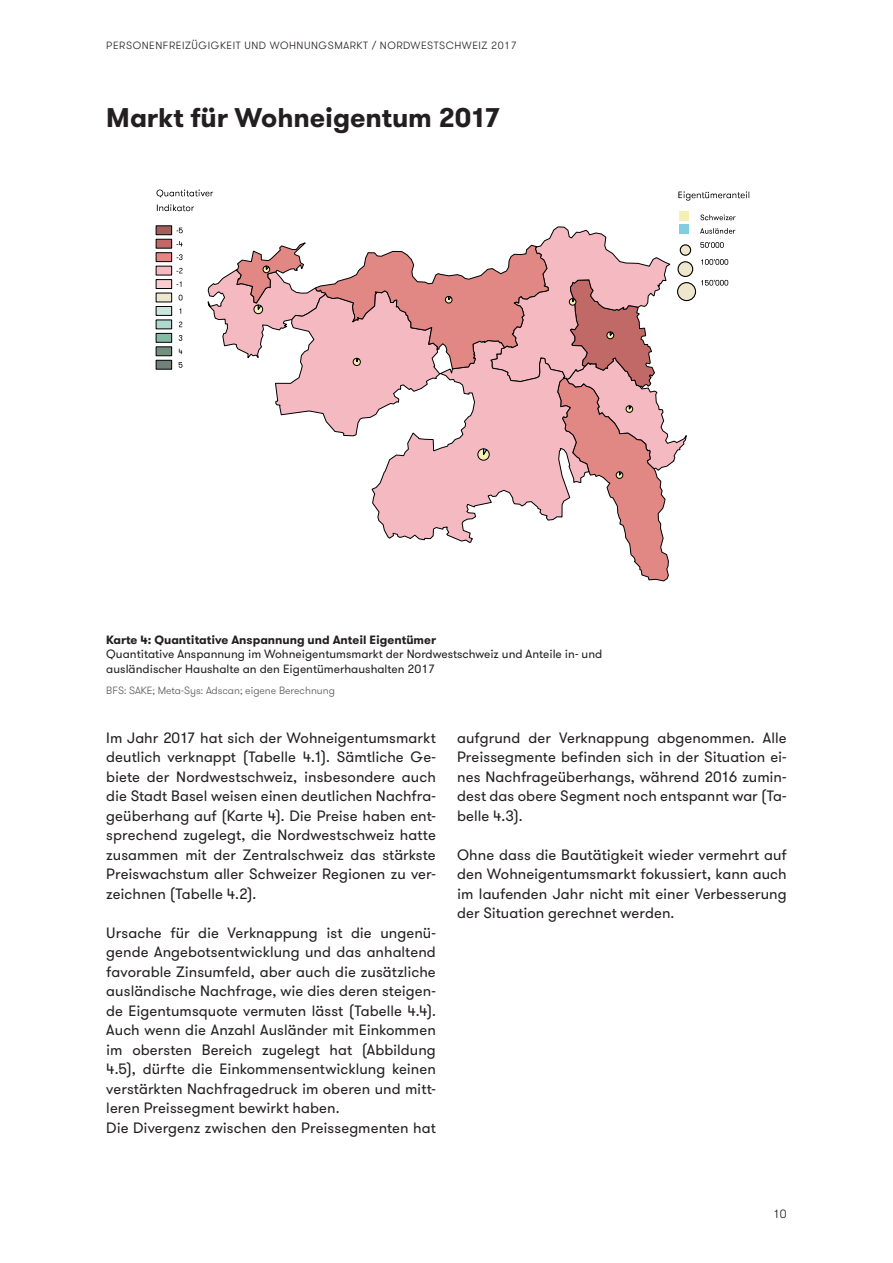
<style>
.page{position:relative;width:893px;height:1263px;background:#fff}
.page>*{position:absolute;margin:0;border:0;box-sizing:border-box;transform-origin:0 0}
.Titel{font:700 27px "GT Walsheim";letter-spacing:-.005em;color:#231f20}
.Lauftext{font:15px/19.5px "GT Walsheim";letter-spacing:.005em;color:#231f20;text-align:justify}
.Bildlegende{font:12px/14.4px "GT Walsheim";color:#231f20}
.Bildlegende-2{font:700 12px "GT Walsheim";color:#231f20}
.t1{font:300 12px "GT Walsheim";color:#231f20}
.t2{font:300 10.5px "GT Walsheim";letter-spacing:.05em;color:#231f20}
.Bildquelle{font:300 10.5px "GT Walsheim";color:#57585a}
</style>
<div class="page">
<div style="left:156px;top:225px;width:16px;height:10px;background:#a45e5e;border:1px solid #000"></div>
<svg style="left:176px;top:228px;width:7px;height:5px"></svg>
<div style="left:156px;top:239px;width:16px;height:9px;background:#c16966;border:1px solid #000"></div>
<svg style="left:176px;top:241px;width:7px;height:5px"></svg>
<div style="left:156px;top:252px;width:16px;height:10px;background:#e18885;border:1px solid #000"></div>
<svg style="left:176px;top:254px;width:7px;height:6px"></svg>
<div style="left:156px;top:266px;width:16px;height:9px;background:#f5bac1"></div>
<svg style="left:176px;top:268px;width:7px;height:5px"></svg>
<div style="left:156px;top:279px;width:16px;height:10px;background:#f8ced2;border:1px solid #000"></div>
<div style="left:156px;top:293px;width:16px;height:9px;background:#eee7cd"></div>
<svg style="left:179px;top:295px;width:3px;height:5px"></svg>
<div style="left:156px;top:306px;width:16px;height:10px;background:#cbe6df;border:1px solid #000"></div>
<div style="left:156px;top:320px;width:16px;height:9px;background:#afd9cf"></div>
<svg style="left:179px;top:322px;width:3px;height:5px"></svg>
<div style="left:156px;top:333px;width:16px;height:10px;background:#86baa5;border:1px solid #000"></div>
<svg style="left:179px;top:335px;width:3px;height:6px"></svg>
<div style="left:156px;top:347px;width:16px;height:9px;background:#758f7e;border:1px solid #000"></div>
<svg style="left:179px;top:349px;width:3px;height:5px"></svg>
<div style="left:156px;top:360px;width:16px;height:9px;background:#718078;border:1px solid #000"></div>
<svg style="left:179px;top:362px;width:3px;height:6px"></svg>
<svg style="left:156px;top:190px;width:57px;height:7px"></svg>
<svg style="left:157px;top:204px;width:37px;height:7px"></svg>
<svg style="left:700px;top:214px;width:36px;height:6px"></svg>
<svg style="left:207px;top:211px;width:482px;height:370px"></svg>
<svg style="left:700px;top:228px;width:35px;height:6px"></svg>
<div style="left:680px;top:245px;width:11px;height:10px;background:#eee7cd;border-radius:50%"></div>
<div style="left:680px;top:244px;width:11px;height:12px;border:1px solid #000;border-radius:50%"></div>
<svg style="left:700px;top:242px;width:24px;height:6px"></svg>
<div style="left:678px;top:262px;width:15px;height:14px;background:#eee7cd;border-radius:50%"></div>
<div style="left:677px;top:261px;width:16px;height:16px;border:1px solid #000;border-radius:50%"></div>
<svg style="left:701px;top:259px;width:27px;height:6px"></svg>
<div style="left:678px;top:283px;width:17px;height:18px;background:#eee7cd;border-radius:50%"></div>
<div style="left:677px;top:282px;width:19px;height:19px;border:1px solid #000;border-radius:50%"></div>
<svg style="left:701px;top:280px;width:27px;height:6px"></svg>
<svg style="left:678px;top:191px;width:71px;height:10px"></svg>
<p class="t2" style="left:106px;top:38px;width:412px">PERSONENFREIZÜGIGKEIT UND WOHNUNGSMARKT / NORDWESTSCHWEIZ 2017</p>
<p class="Titel" style="left:106px;top:100px;width:396px">Markt für Wohneigentum 2017</p>
<p class="Bildlegende-2" style="left:106px;top:632px;width:331px">Karte 4: Quantitative Anspannung und Anteil Eigentümer</p>
<p class="Bildlegende" style="left:106px;top:647px;width:498px">Quantitative Anspannung im Wohneigentumsmarkt der Nordwestschweiz und Anteile in- und ausländischer Haushalte an den Eigentümerhaushalten 2017</p>
<p class="Bildquelle" style="left:106px;top:683px;width:230px">BFS: SAKE; Meta-Sys: Adscan; eigene Berechnung</p>
<p class="Lauftext" style="left:106px;top:728px;width:331px">Im Jahr 2017 hat sich der Wohneigentumsmarkt deutlich verknappt (Tabelle 4.1). Sämtliche Ge&shy;biete der Nordwestschweiz, insbesondere auch die Stadt Basel weisen einen deutlichen Nachfra&shy;geüberhang auf (Karte 4). Die Preise haben ent&shy;sprechend zugelegt, die Nordwestschweiz hatte zusammen mit der Zentralschweiz das stärkste Preiswachstum aller Schweizer Regionen zu ver&shy;zeichnen (Tabelle 4.2).</p>
<p class="Lauftext" style="left:106px;top:923px;width:331px">Ursache für die Verknappung ist die ungenü&shy;gende Angebotsentwicklung und das anhaltend favorable Zinsumfeld, aber auch die zusätzliche ausländische Nachfrage, wie dies deren steigen&shy;de Eigentumsquote vermuten lässt (Tabelle 4.4).<br>Auch wenn die Anzahl Ausländer mit Einkommen im obersten Bereich zugelegt hat (Abbildung 4.5), dürfte die Einkommensentwicklung keinen verstärkten Nachfragedruck im oberen und mitt&shy;leren Preissegment bewirkt haben.</p>
<p class="Lauftext" style="left:106px;top:1118px;width:331px">Die Divergenz zwischen den Preissegmenten hat</p>
<p class="Lauftext" style="left:457px;top:728px;width:331px">aufgrund der Verknappung abgenommen. Alle Preissegmente befinden sich in der Situation ei&shy;nes Nachfrageüberhangs, während 2016 zumin&shy;dest das obere Segment noch entspannt war (Ta&shy;belle 4.3).</p>
<p class="Lauftext" style="left:457px;top:845px;width:331px">Ohne dass die Bautätigkeit wieder vermehrt auf den Wohneigentumsmarkt fokussiert, kann auch im laufenden Jahr nicht mit einer Verbesserung der Situation gerechnet werden.</p>
<p class="t1" style="left:773px;top:1206px;width:15px">10</p>
</div>
